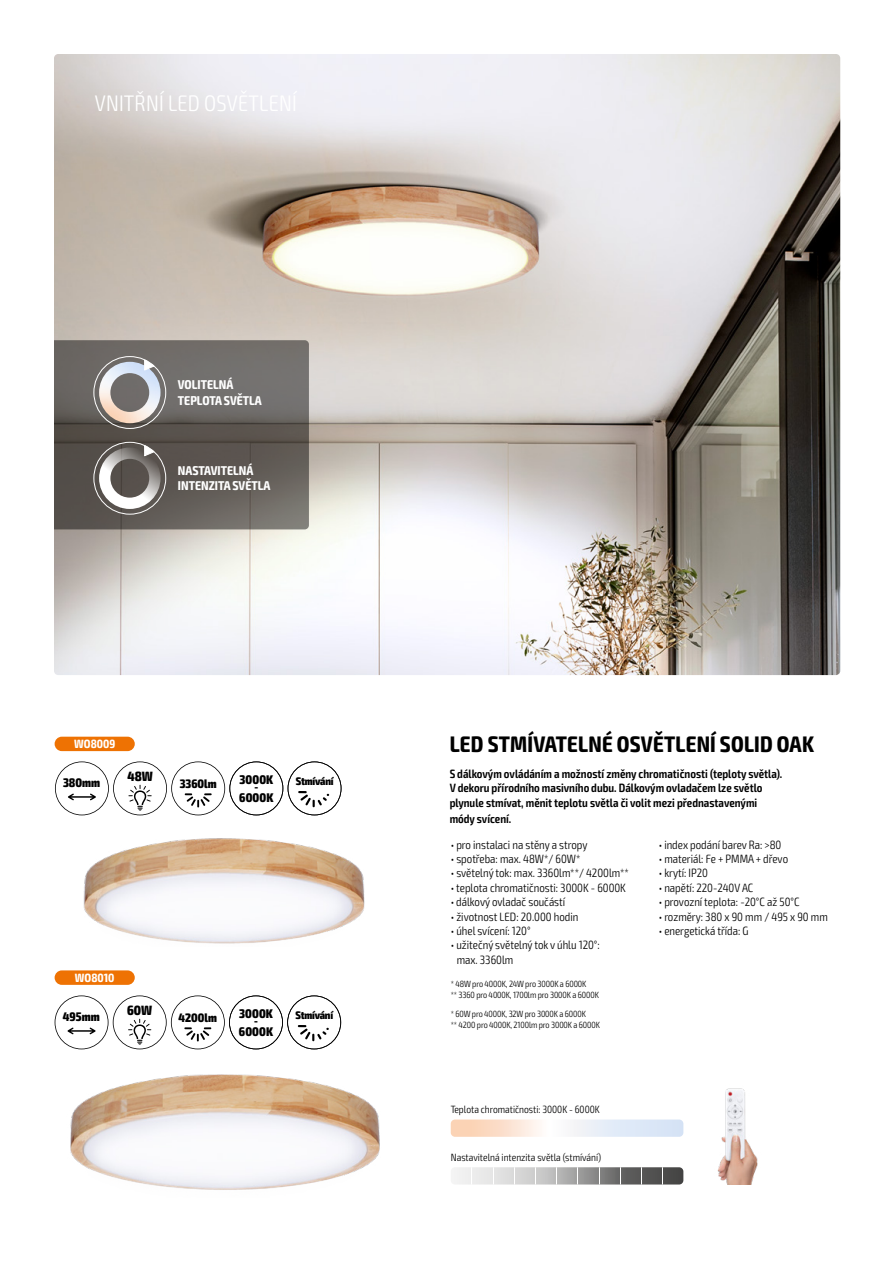
<style>
.page{position:relative;width:893px;height:1263px;background:#fff}
.page>*{position:absolute;margin:0;border:0;box-sizing:border-box;transform-origin:0 0}
.t1{font:700 condensed 22.5px "Exo 2";letter-spacing:.01em;color:#000}
.t2{font:300 condensed 22.5px "Exo 2";letter-spacing:.01em;color:#fff}
.t3{font:800 condensed 13.5px "Exo 2";color:#000}
.t4{font:700 condensed 12.75px/15.3px "Exo 2";color:#fff}
.t5{font:800 condensed 12.6px/10.5px "Exo 2";letter-spacing:.01em;color:#000;text-align:center}
.t6{font:800 condensed 12.45px "Exo 2";color:#000}
.t7{font:800 condensed 12.3px "Exo 2";color:#000}
.t8{font:300 condensed 12px/14.4px "Exo 2";color:#000}
.t9{font:600 condensed 12px/14.4px "Exo 2";color:#000}
.t10{font:700 condensed 12px "Exo 2";color:#fff}
.t11{font:800 condensed 10.95px "Exo 2";letter-spacing:-.02em;color:#000}
.t12{font:300 condensed 10.5px "Exo 2";color:#000}
.t13{font:300 condensed 9px/10.8px "Exo 2";letter-spacing:-.01em;color:#000}
</style>
<div class="page">
<img style="left:54px;top:54px;width:786px;height:621px">
<div style="left:55px;top:970px;width:80px;height:15px;background:#ee7203;border-radius:7px"></div>
<div style="left:55px;top:737px;width:80px;height:14px;background:#ee7203;border-radius:7px"></div>
<svg style="left:451px;top:1119px;width:232px;height:18px"></svg>
<svg style="left:451px;top:1167px;width:232px;height:17px;background:#a7a7a7"></svg>
<svg style="left:55px;top:761px;width:286px;height:54px"></svg>
<svg style="left:55px;top:995px;width:286px;height:54px"></svg>
<img style="left:83px;top:838px;width:282px;height:106px">
<img style="left:70px;top:1074px;width:310px;height:116px">
<svg style="left:54px;top:340px;width:255px;height:189px;background:#66615d"></svg>
<img style="left:99px;top:362px;width:62px;height:61px">
<div style="left:94px;top:356px;width:72px;height:73px;border:1px solid #fff;border-radius:50%"></div>
<svg style="left:144px;top:358px;width:11px;height:13px"></svg>
<div style="left:94px;top:442px;width:72px;height:72px;border:1px solid #fff;border-radius:50%"></div>
<svg style="left:99px;top:444px;width:62px;height:65px"></svg>
<img style="left:717px;top:1088px;width:41px;height:96px">
<h1 class="t2" style="left:95px;top:91px;width:204px">VNITŘNÍ LED OSVĚTLENÍ</h1>
<p class="t4" style="left:178px;top:377px;width:85px">VOLITELNÁ<br>TEPLOTA SVĚTLA</p>
<p class="t4" style="left:178px;top:463px;width:94px">NASTAVITELNÁ<br>INTENZITA SVĚTLA</p>
<p class="t10" style="left:74px;top:737px;width:43px">WO8009</p>
<p class="t3" style="left:127px;top:768px;width:27px">48W</p>
<p class="t6" style="left:63px;top:775px;width:39px">380mm</p>
<p class="t5" style="left:239px;top:774px;width:35px">3000K</p>
<p class="t11" style="left:296px;top:774px;width:39px">Stmívání</p>
<p class="t5" style="left:239px;top:782px;width:36px">-<br>6000K</p>
<p class="t7" style="left:180px;top:776px;width:38px">3360lm</p>
<p class="t10" style="left:75px;top:970px;width:41px">WO8010</p>
<p class="t3" style="left:127px;top:1002px;width:27px">60W</p>
<p class="t6" style="left:63px;top:1009px;width:38px">495mm</p>
<p class="t5" style="left:239px;top:1008px;width:35px">3000K</p>
<p class="t11" style="left:296px;top:1008px;width:39px">Stmívání</p>
<p class="t5" style="left:239px;top:1016px;width:36px">-<br>6000K</p>
<p class="t7" style="left:179px;top:1010px;width:40px">4200lm</p>
<h1 class="t1" style="left:450px;top:731px;width:366px">LED STMÍVATELNÉ OSVĚTLENÍ SOLID OAK</h1>
<p class="t9" style="left:450px;top:767px;width:334px">S dálkovým ovládáním a možností změny chromatičnosti (teploty světla).<br>V dekoru přírodního masivního dubu. Dálkovým ovladačem lze světlo plynule stmívat, měnit teplotu světla či volit mezi přednastavenými</p>
<p class="t9" style="left:450px;top:812px;width:63px">módy svícení.</p>
<p class="t8" style="left:451px;top:837px;width:138px">• pro instalaci na stěny a stropy</p>
<p class="t8" style="left:451px;top:852px;width:131px">• spotřeba: max. 48W*/ 60W*</p>
<p class="t8" style="left:451px;top:866px;width:180px">• světelný tok: max. 3360lm**/ 4200lm**</p>
<p class="t8" style="left:451px;top:881px;width:177px">• teplota chromatičnosti: 3000K - 6000K</p>
<p class="t8" style="left:451px;top:895px;width:116px">• dálkový ovladač součástí</p>
<p class="t8" style="left:451px;top:909px;width:129px">• životnost LED: 20.000 hodin</p>
<p class="t8" style="left:451px;top:924px;width:81px">• úhel svícení: 120°</p>
<p class="t8" style="left:457px;top:938px;width:144px;text-indent:-6px">• užitečný světelný tok v úhlu 120°: max. 3360lm</p>
<p class="t13" style="left:451px;top:979px;width:150px">* 48W pro 4000K, 24W pro 3000K a 6000K<br>** 3360 pro 4000K, 1700lm pro 3000K a 6000K</p>
<p class="t13" style="left:451px;top:1008px;width:151px">* 60W pro 4000K, 32W pro 3000K a 6000K<br>** 4200 pro 4000K, 2100lm pro 3000K a 6000K</p>
<p class="t12" style="left:451px;top:1103px;width:151px">Teplota chromatičnosti: 3000K - 6000K</p>
<p class="t12" style="left:451px;top:1151px;width:152px">Nastavitelná intenzita světla (stmívání)</p>
<p class="t8" style="left:659px;top:837px;width:124px">• index podání barev Ra: &gt;80</p>
<p class="t8" style="left:659px;top:852px;width:131px">• materiál: Fe + PMMA + dřevo</p>
<p class="t8" style="left:659px;top:866px;width:51px">• krytí: IP20</p>
<p class="t8" style="left:659px;top:881px;width:96px">• napětí: 220-240V AC</p>
<p class="t8" style="left:659px;top:895px;width:142px">• provozní teplota: -20°C až 50°C</p>
<p class="t8" style="left:659px;top:909px;width:171px">• rozměry: 380 x 90 mm / 495 x 90 mm</p>
<p class="t8" style="left:659px;top:924px;width:91px">• energetická třída: G</p>
</div>
